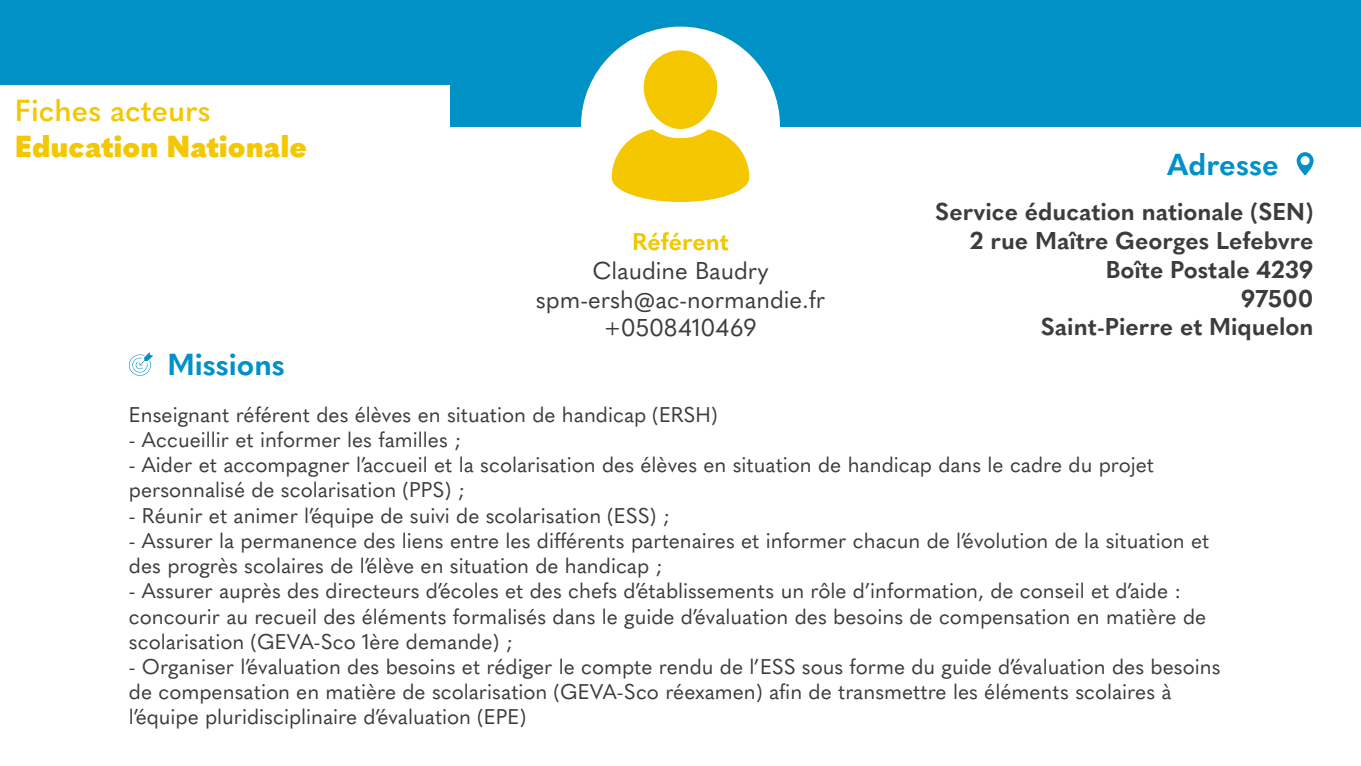
<style>
.page{position:relative;width:1361px;height:766px;background:#fff}
.page>*{position:absolute;margin:0;border:0;box-sizing:border-box;transform-origin:0 0}
.t1{font:900 30px "Quasimoda";color:#f4c700}
.t2{font:700 30px "Quasimoda";color:#0091c8}
.t3{font:600 30px "Quasimoda";color:#f4c700}
.t4{font:700 24px/28.8px "Quasimoda";color:#3c3c3d;text-align:right}
.t5{font:24px/28.8px "Quasimoda";color:#3c3c3d;text-align:center}
.t6{font:700 24px "Quasimoda";color:#f3c700}
.t7{font:21px/25.2px "Quasimoda";color:#3c3c3d}
</style>
<div class="page">
<div style="left:0;top:0;width:1361px;height:126px;background:#0091c7"></div>
<div style="left:581px;top:27px;width:199px;height:199px;background:#fff;border-radius:50%"></div>
<div style="left:0;top:85px;width:449px;height:82px;background:#fff"></div>
<div style="left:644px;top:50px;width:73px;height:79px;background:#f5c700;border-radius:37px"></div>
<svg style="left:612px;top:129px;width:137px;height:73px"></svg>
<svg style="left:129px;top:352px;width:24px;height:24px"></svg>
<svg style="left:1296px;top:152px;width:17px;height:23px"></svg>
<h1 class="t3" style="left:15px;top:87px;width:197px">Fiches acteurs</h1>
<h1 class="t1" style="left:15px;top:122px;width:294px">Education Nationale</h1>
<h1 class="t2" style="left:167px;top:341px;width:119px">Missions</h1>
<p class="t6" style="left:632px;top:223px;width:98px">Référent</p>
<p class="t5" style="left:536px;top:254px;width:291px">Claudine Baudry spm-ersh@ac-normandie.fr +0508410469</p>
<h1 class="t2" style="left:1167px;top:141px;width:113px">Adresse</h1>
<p class="t4" style="left:935px;top:195px;width:380px">Service éducation nationale (SEN)<br>2 rue Maître Georges Lefebvre<br>Boîte Postale 4239<br>97500<br>Saint-Pierre et Miquelon</p>
<p class="t7" style="left:129px;top:400px;width:590px">Enseignant référent des élèves en situation de handicap (ERSH)</p>
<p class="t7" style="left:129px;top:425px;width:334px">- Accueillir et informer les familles ;</p>
<p class="t7" style="left:129px;top:450px;width:1026px">- Aider et accompagner l’accueil et la scolarisation des élèves en situation de handicap dans le cadre du projet personnalisé de scolarisation (PPS) ;</p>
<p class="t7" style="left:129px;top:501px;width:543px">- Réunir et animer l’équipe de suivi de scolarisation (ESS) ;</p>
<p class="t7" style="left:129px;top:526px;width:1082px">- Assurer la permanence des liens entre les différents partenaires et informer chacun de l’évolution de la situation et des progrès scolaires de l’élève en situation de handicap ;</p>
<p class="t7" style="left:129px;top:576px;width:1079px">- Assurer auprès des directeurs d’écoles et des chefs d’établissements un rôle d’information, de conseil et d’aide : concourir au recueil des éléments formalisés dans le guide d’évaluation des besoins de compensation en matière de scolarisation (GEVA-Sco 1ère demande) ;</p>
<p class="t7" style="left:129px;top:652px;width:1093px">- Organiser l’évaluation des besoins et rédiger le compte rendu de l’ESS sous forme du guide d’évaluation des besoins de compensation en matière de scolarisation (GEVA-Sco réexamen) afin de transmettre les éléments scolaires à l’équipe pluridisciplinaire d’évaluation (EPE)</p>
</div>
